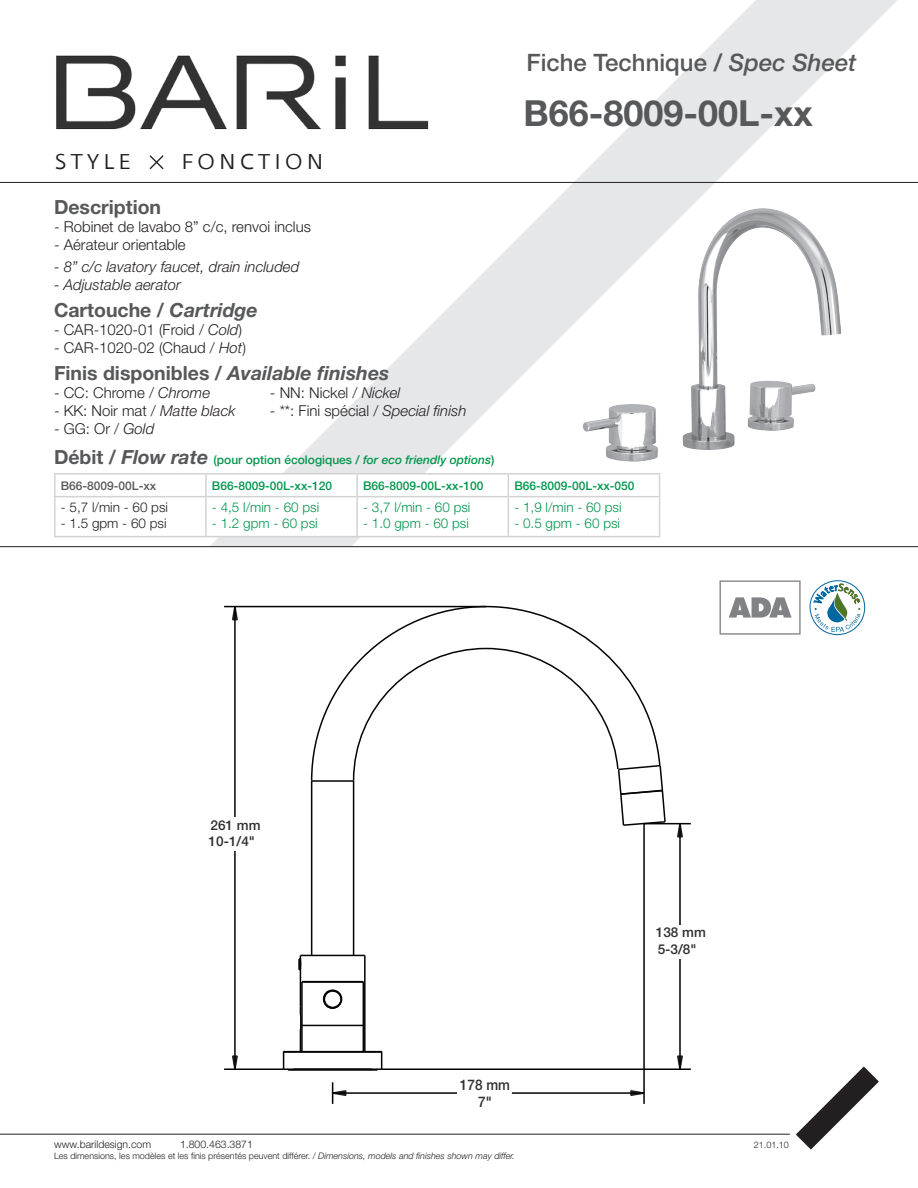
<style>
.page{position:relative;width:918px;height:1188px;background:#fff}
.page>*{position:absolute;margin:0;border:0;box-sizing:border-box;transform-origin:0 0}
.t1{font:700 36px "Helvetica Neue LT Std";color:#57585a}
.t2{font:500 24px "Helvetica Neue LT Std";color:#57585a}
.t3{font:21.3px "Fedra Sans Greek Book TF";letter-spacing:.2em;color:#231f20}
.t4{font:700 19.5px "Helvetica Neue LT Std";color:#57585a}
.t5{font:300 15px "Helvetica Neue LT Std";color:#231f20}
.t6{font:italic 300 15px "Helvetica Neue LT Std";color:#231f20}
.t7{font:500 14.7px/16.5px "Helvetica Neue LT Std";color:#312f30;text-align:center;scale:.93 1}
.t8{font:500 13.65px/16.5px "Helvetica Neue LT Std";color:#312f30}
.t9{font:300 13.5px "Helvetica Neue LT Std";color:#00964c}
.t10{font:300 13.5px "Helvetica Neue LT Std";color:#231f20}
.t11{font:500 12px "Helvetica Neue LT Std";color:#00964c}
.t12{font:500 12px "Helvetica Neue LT Std";color:#57585a}
.t13{font:300 10.5px "Helvetica Neue LT Std";color:#231f20}
.t14{font:300 9px "Helvetica Neue LT Std";color:#231f20}
.s1{font-style:italic}
.s2{font-weight:700;font-size:19.5px;color:#57585a}
.s3{font-weight:700;font-style:italic;font-size:19.5px;color:#57585a}
</style>
<div class="page">
<img style="left:54px;top:55px;width:156px;height:127px">
<svg style="left:148px;top:154px;width:17px;height:17px"></svg>
<hr style="left:0;top:1134px;width:790px;height:1px;background:#231f20">
<svg style="left:796px;top:1066px;width:83px;height:84px"></svg>
<svg style="left:210px;top:0;width:688px;height:546px"></svg>
<svg style="left:677px;top:1055px;width:6px;height:13px"></svg>
<svg style="left:676px;top:822px;width:8px;height:16px"></svg>
<svg style="left:630px;top:1090px;width:13px;height:6px"></svg>
<svg style="left:231px;top:605px;width:8px;height:16px"></svg>
<svg style="left:232px;top:1055px;width:6px;height:13px"></svg>
<hr style="left:333px;top:1092px;width:311px;height:2px;background:#040503">
<hr style="left:234px;top:607px;width:2px;height:462px;background:#040503">
<hr style="left:224px;top:1068px;width:60px;height:2px;background:#040503">
<hr style="left:382px;top:1068px;width:309px;height:2px;background:#040503">
<svg style="left:331px;top:1082px;width:16px;height:22px"></svg>
<hr style="left:644px;top:823px;width:47px;height:1px;background:#040503">
<hr style="left:643px;top:824px;width:2px;height:280px;background:#040503">
<hr style="left:679px;top:824px;width:2px;height:245px;background:#040503">
<hr style="left:224px;top:606px;width:262px;height:1px;background:#040503">
<hr style="left:288px;top:1069px;width:89px;height:2px;background:#040503">
<hr style="left:284px;top:1068px;width:98px;height:2px;background:#040503">
<hr style="left:284px;top:1051px;width:98px;height:2px;background:#040503">
<hr style="left:302px;top:1025px;width:61px;height:1px;background:#040503">
<hr style="left:300px;top:955px;width:1px;height:51px;background:#040503">
<hr style="left:301px;top:982px;width:2px;height:70px;background:#040503">
<hr style="left:311px;top:781px;width:1px;height:174px;background:#040503">
<hr style="left:302px;top:981px;width:61px;height:2px;background:#040503">
<hr style="left:353px;top:781px;width:1px;height:174px;background:#040503">
<hr style="left:300px;top:955px;width:65px;height:1px;background:#040503">
<hr style="left:363px;top:982px;width:1px;height:70px;background:#040503">
<hr style="left:364px;top:955px;width:2px;height:97px;background:#040503">
<svg style="left:283px;top:1051px;width:6px;height:20px"></svg>
<div style="left:323px;top:990px;width:19px;height:19px;border:2px solid #040503;border-radius:50%"></div>
<div style="left:324px;top:990px;width:18px;height:18px;border:2px solid #040503;border-radius:50%"></div>
<svg style="left:376px;top:1052px;width:6px;height:19px"></svg>
<svg style="left:310px;top:605px;width:289px;height:177px"></svg>
<svg style="left:352px;top:647px;width:315px;height:180px"></svg>
<svg style="left:299px;top:958px;width:3px;height:12px"></svg>
<svg style="left:299px;top:1005px;width:3px;height:46px"></svg>
<div style="left:208px;top:817px;width:55px;height:33px;background:#fff"></div>
<div style="left:457px;top:1077px;width:55px;height:33px;background:#fff"></div>
<div style="left:652px;top:925px;width:55px;height:33px;background:#fff"></div>
<img style="left:573px;top:183px;width:277px;height:311px">
<svg style="left:809px;top:580px;width:56px;height:55px"></svg>
<svg style="left:720px;top:580px;width:81px;height:55px"></svg>
<hr style="left:0;top:182px;width:918px;height:1px;background:#231f20">
<hr style="left:0;top:546px;width:918px;height:1px;background:#231f20">
<hr style="left:54px;top:473px;width:152px;height:2px;background:#d2d3d2">
<hr style="left:54px;top:475px;width:2px;height:21px;background:#d2d3d2">
<hr style="left:206px;top:473px;width:151px;height:2px;background:#d2d3d2">
<hr style="left:357px;top:473px;width:151px;height:2px;background:#d2d3d2">
<hr style="left:508px;top:473px;width:152px;height:2px;background:#d2d3d2">
<svg style="left:55px;top:474px;width:605px;height:62px"></svg>
<hr style="left:54px;top:496px;width:152px;height:1px;background:#d2d3d2">
<hr style="left:54px;top:497px;width:2px;height:39px;background:#d2d3d2">
<hr style="left:206px;top:496px;width:151px;height:1px;background:#d2d3d2">
<hr style="left:205px;top:497px;width:2px;height:39px;background:#d2d3d2">
<hr style="left:357px;top:496px;width:151px;height:1px;background:#d2d3d2">
<hr style="left:356px;top:497px;width:2px;height:39px;background:#d2d3d2">
<hr style="left:508px;top:496px;width:152px;height:1px;background:#d2d3d2">
<hr style="left:508px;top:497px;width:1px;height:39px;background:#d2d3d2">
<hr style="left:659px;top:497px;width:1px;height:39px;background:#d2d3d2">
<hr style="left:54px;top:536px;width:152px;height:1px;background:#d2d3d2">
<hr style="left:206px;top:536px;width:151px;height:1px;background:#d2d3d2">
<hr style="left:357px;top:536px;width:151px;height:1px;background:#d2d3d2">
<hr style="left:508px;top:536px;width:152px;height:1px;background:#d2d3d2">
<p class="t2" style="left:526px;top:48px;width:331px">Fiche Technique / <span class="s1">Spec Sheet</span></p>
<h3 class="t3" style="left:55px;top:151px;width:77px">STYLE</h3>
<h3 class="t3" style="left:181px;top:151px;width:144px">FONCTION</h3>
<p class="t1" style="left:524px;top:91px;width:291px">B66-8009-00L-xx</p>
<p class="t4" style="left:54px;top:195px;width:109px">Description</p>
<p class="t5" style="left:54px;top:217px;width:259px">- Robinet de lavabo 8” c/c, renvoi inclus</p>
<p class="t5" style="left:54px;top:235px;width:133px">- Aérateur orientable</p>
<p class="t6" style="left:54px;top:258px;width:247px">- 8” c/c lavatory faucet, drain included</p>
<p class="t6" style="left:54px;top:276px;width:128px">- Adjustable aerator</p>
<p class="t4" style="left:54px;top:298px;width:205px">Cartouche / <span class="s1">Cartridge</span></p>
<p class="t5" style="left:54px;top:321px;width:190px">- CAR-1020-01 (Froid / <span class="s1">Cold</span>)</p>
<p class="t5" style="left:54px;top:339px;width:194px">- CAR-1020-02 (Chaud / <span class="s1">Hot</span>)</p>
<p class="t4" style="left:54px;top:361px;width:337px">Finis disponibles / <span class="s1">Available finishes</span></p>
<p class="t5" style="left:54px;top:384px;width:158px">- CC: Chrome / <span class="s1">Chrome</span></p>
<p class="t5" style="left:270px;top:384px;width:132px">- NN: Nickel / <span class="s1">Nickel</span></p>
<p class="t5" style="left:54px;top:402px;width:183px">- KK: Noir mat / <span class="s1">Matte black</span></p>
<p class="t5" style="left:270px;top:402px;width:198px">- **: Fini spécial / <span class="s1">Special finish</span></p>
<p class="t5" style="left:54px;top:420px;width:102px">- GG: Or / <span class="s1">Gold</span></p>
<p class="t11" style="left:54px;top:453px;width:442px"><span class="s2">Débit /</span> <span class="s3">Flow rate</span> (pour option écologiques / <span class="s1">for eco friendly options</span>)</p>
<p class="t12" style="left:61px;top:478px;width:97px">B66-8009-00L-xx</p>
<p class="t11" style="left:212px;top:478px;width:122px">B66-8009-00L-xx-120</p>
<p class="t11" style="left:363px;top:478px;width:122px">B66-8009-00L-xx-100</p>
<p class="t11" style="left:514px;top:478px;width:122px">B66-8009-00L-xx-050</p>
<p class="t10" style="left:61px;top:499px;width:109px">- 5,7 l/min - 60 psi</p>
<p class="t10" style="left:61px;top:515px;width:107px">- 1.5 gpm - 60 psi</p>
<p class="t9" style="left:212px;top:499px;width:109px">- 4,5 l/min - 60 psi</p>
<p class="t9" style="left:212px;top:515px;width:107px">- 1.2 gpm - 60 psi</p>
<p class="t9" style="left:363px;top:499px;width:109px">- 3,7 l/min - 60 psi</p>
<p class="t9" style="left:363px;top:515px;width:107px">- 1.0 gpm - 60 psi</p>
<p class="t9" style="left:514px;top:499px;width:109px">- 1,9 l/min - 60 psi</p>
<p class="t9" style="left:514px;top:515px;width:107px">- 0.5 gpm - 60 psi</p>
<p class="t8" style="left:209px;top:816px;width:54px">261 mm<br>10-1/4"</p>
<p class="t7" style="left:460px;top:1077px;width:55px">178 mm<br>7"</p>
<p class="t8" style="left:656px;top:924px;width:52px">138 mm<br>5-3/8"</p>
<p class="t13" style="left:54px;top:1138px;width:99px">www.barildesign.com</p>
<p class="t13" style="left:180px;top:1138px;width:74px">1.800.463.3871</p>
<p class="t14" style="left:754px;top:1140px;width:37px">21.01.10</p>
<p class="t14" style="left:54px;top:1150px;width:463px">Les dimensions, les modèles et les finis présentés peuvent différer. / <span class="s1">Dimensions, models and finishes shown may differ.</span></p>
</div>
